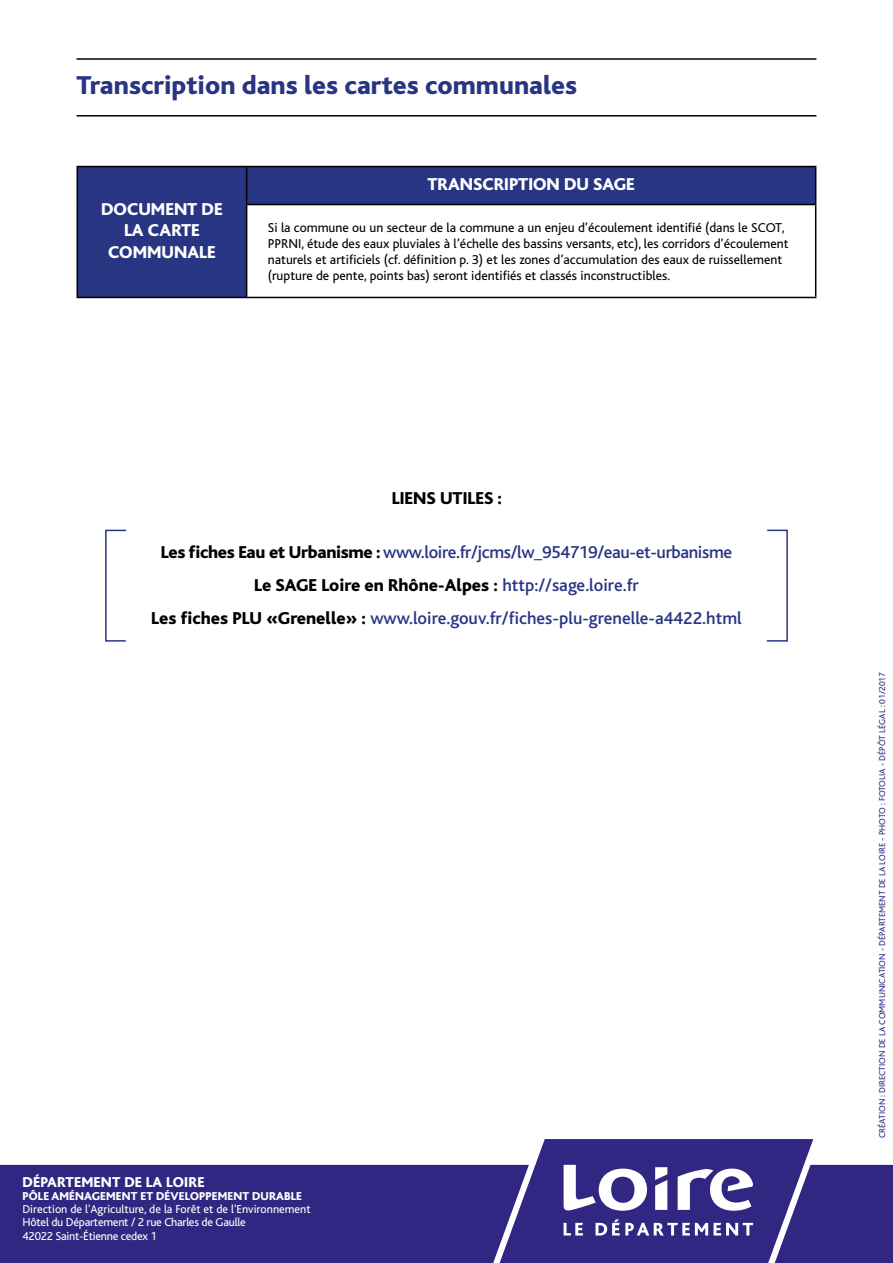
<style>
.page{position:relative;width:893px;height:1263px;background:#fff}
.page>*{position:absolute;margin:0;border:0;box-sizing:border-box;transform-origin:0 0}
.t1{font:800 27px "Bliss";color:#283583}
.t2{font:500 18px/33px "Bliss";letter-spacing:-.01em;color:#283583;text-align:center}
.t3{font:800 18px "Bliss";color:#fff}
.t4{font:800 18px "Bliss";color:#000}
.t5{font:800 15px "Bliss";letter-spacing:.01em;color:#fff}
.t6{font:13.5px/16.2px "Bliss";color:#000}
.t7{font:12px/13px "Bliss";letter-spacing:-.02em;color:#fff}
.t8{font:800 12px "Bliss";letter-spacing:.01em;color:#fff}
.t9{font:9px "Bliss";color:#312783}
.s1{font-weight:800;color:#000}
</style>
<div class="page">
<div style="left:77px;top:167px;width:170px;height:130px;background:#283583"></div>
<div style="left:247px;top:167px;width:569px;height:38px;background:#283583"></div>
<hr style="left:815px;top:205px;width:1px;height:92px;background:#000">
<hr style="left:247px;top:297px;width:569px;height:1px;background:#000">
<hr style="left:247px;top:166px;width:569px;height:1px;background:#000">
<hr style="left:815px;top:167px;width:1px;height:37px;background:#000">
<hr style="left:246px;top:204px;width:570px;height:1px;background:#000">
<hr style="left:77px;top:166px;width:170px;height:1px;background:#000">
<hr style="left:77px;top:167px;width:1px;height:38px;background:#000">
<hr style="left:246px;top:167px;width:1px;height:37px;background:#000">
<hr style="left:77px;top:205px;width:1px;height:92px;background:#000">
<hr style="left:246px;top:205px;width:1px;height:92px;background:#000">
<hr style="left:77px;top:297px;width:170px;height:1px;background:#000">
<hr style="left:77px;top:58px;width:739px;height:2px;background:#000">
<hr style="left:77px;top:115px;width:739px;height:2px;background:#000">
<div style="left:105px;top:530px;width:22px;height:112px;border:2px solid #283583"></div>
<div style="left:766px;top:530px;width:22px;height:112px;border:2px solid #283583"></div>
<div style="left:0;top:1165px;width:500px;height:98px;background:#312783"></div>
<svg style="left:500px;top:1139px;width:393px;height:124px"></svg>
<h1 class="t1" style="left:77px;top:71px;width:502px">Transcription dans les cartes communales</h1>
<h2 class="t3" style="left:101px;top:199px;width:26px">Document</h2>
<h2 class="t3" style="left:202px;top:199px;width:11px">de</h2>
<h2 class="t3" style="left:124px;top:221px;width:36px">la carte</h2>
<h2 class="t3" style="left:108px;top:243px;width:13px">communale</h2>
<h2 class="t3" style="left:427px;top:175px;width:22px">Transcription</h2>
<h2 class="t3" style="left:564px;top:175px;width:72px">du SAGE</h2>
<p class="t6" style="left:268px;top:220px;width:522px">Si la commune ou un secteur de la commune a un enjeu d’écoulement identifié (dans le SCOT, PPRNI, étude des eaux pluviales à l’échelle des bassins versants, etc), les corridors d’écoulement naturels et artificiels (cf. définition p. 3) et les zones d’accumulation des eaux de ruissellement (rupture de pente, points bas) seront identifiés et classés inconstructibles.</p>
<h2 class="t4" style="left:392px;top:488px;width:18px">Liens</h2>
<h2 class="t4" style="left:440px;top:488px;width:10px">utiles</h2>
<h2 class="t4" style="left:497px;top:488px;width:6px">:</h2>
<h2 class="t2" style="left:151px;top:536px;width:592px"><span class="s1">Les fiches Eau et Urbanisme :</span> www.loire.fr/jcms/lw_954719/eau-et-urbanisme<br><span class="s1">Le SAGE Loire en Rhône-Alpes :</span> http://sage.loire.fr<br><span class="s1">Les fiches PLU «Grenelle» :</span> www.loire.gouv.fr/fiches-plu-grenelle-a4422.html</h2>
<p class="t5" style="left:23px;top:1175px;width:183px">DÉPARTEMENT DE LA LOIRE</p>
<p class="t8" style="left:23px;top:1190px;width:281px">PÔLE AMÉNAGEMENT ET DÉVELOPPEMENT DURABLE</p>
<p class="t7" style="left:23px;top:1203px;width:290px">Direction de l'Agriculture, de la Forêt et de l'Environnement<br>Hôtel du Département / 2 rue Charles de Gaulle<br>42022 Saint-Étienne cedex 1</p>
<p class="t9" style="left:877px;top:1138px;width:467px;rotate:-90deg">CRÉATION : DIRECTION DE LA COMMUNICATION - DÉPARTEMENT DE LA LOIRE - PHOTO : FOTOLIA - DÉPÔT LÉGAL : 01/2017</p>
</div>
